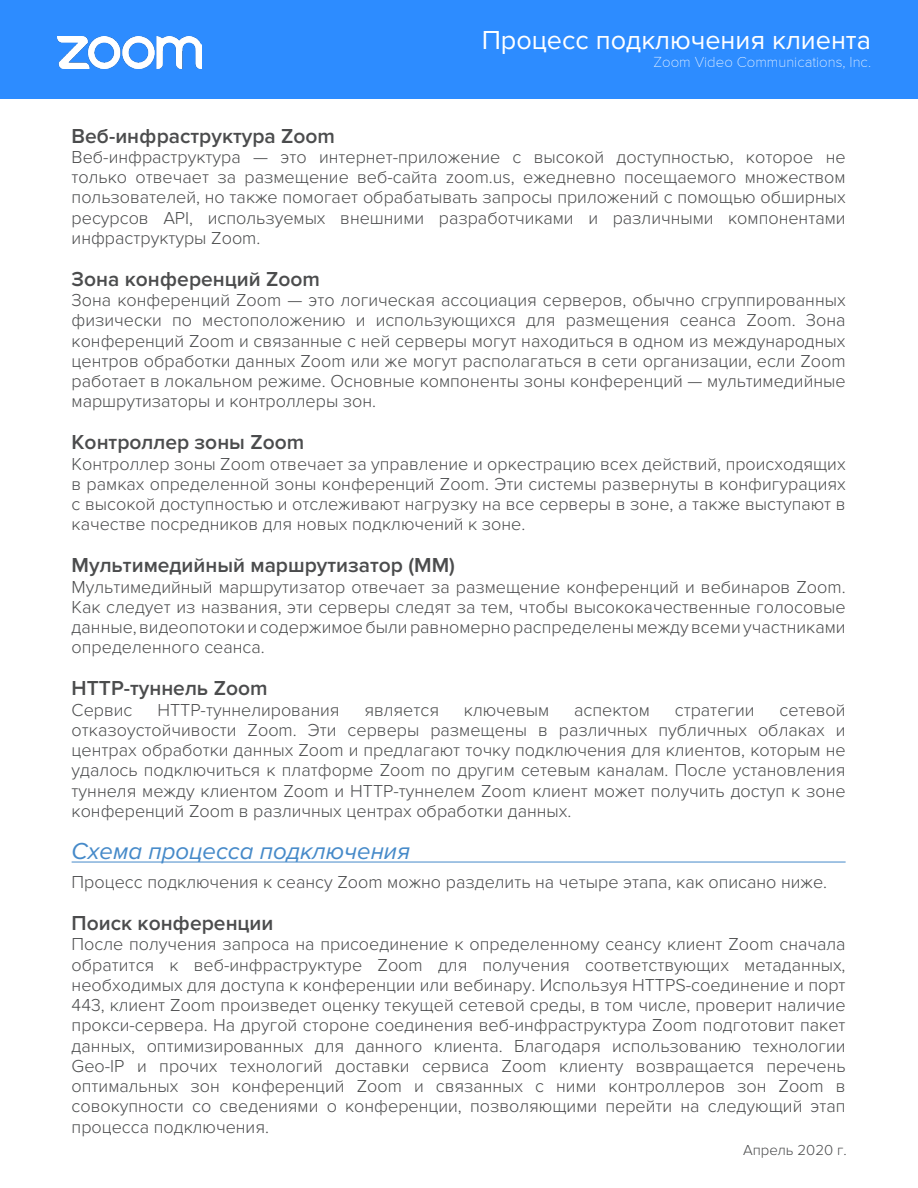
<style>
.page{position:relative;width:918px;height:1188px;background:#fff}
.page>*{position:absolute;margin:0;border:0;box-sizing:border-box;transform-origin:0 0}
.t1{font:27px "Proxima Nova";color:#fff}
.t2{font:italic 24px "Proxima Nova";color:#468ac9}
.t3{font:600 21px "Proxima Nova";color:#4b4c4d}
.Body{font:300 18px/20.2px "Proxima Nova";color:#4b4c4d;text-align:justify}
.t4{font:100 15px "Proxima Nova T";color:#fff}
.t5{font:300 15px "Proxima Nova";color:#4b4c4d}
</style>
<div class="page">
<div style="left:0;top:0;width:918px;height:98px;background:#2d8cff"></div>
<img style="left:58px;top:36px;width:144px;height:33px">
<hr style="left:72px;top:862px;width:774px;height:1px;background:#468ac9">
<h1 class="t1" style="left:482px;top:25px;width:391px">Процесс подключения клиента</h1>
<p class="t4" style="left:654px;top:54px;width:219px">Zoom Video Communications, Inc.</p>
<h2 class="t3" style="left:72px;top:124px;width:265px">Веб-инфраструктура Zoom</h2>
<p class="Body" style="left:72px;top:147px;width:776px">Веб-инфраструктура — это интернет-приложение с высокой доступностью, которое не только отвечает за размещение веб-сайта zoom.us, ежедневно посещаемого множеством пользователей, но также помогает обрабатывать запросы приложений с помощью обширных ресурсов API, используемых внешними разработчиками и различными компонентами инфраструктуры Zoom.</p>
<h2 class="t3" style="left:72px;top:267px;width:250px">Зона конференций Zoom</h2>
<p class="Body" style="left:72px;top:290px;width:776px">Зона конференций Zoom — это логическая ассоциация серверов, обычно сгруппированных физически по местоположению и использующихся для размещения сеанса Zoom. Зона конференций Zoom и связанные с ней серверы могут находиться в одном из международных центров обработки данных Zoom или же могут располагаться в сети организации, если Zoom работает в локальном режиме. Основные компоненты зоны конференций — мультимедийные маршрутизаторы и контроллеры зон.</p>
<h2 class="t3" style="left:72px;top:430px;width:234px">Контроллер зоны Zoom</h2>
<p class="Body" style="left:72px;top:454px;width:776px">Контроллер зоны Zoom отвечает за управление и оркестрацию всех действий, происходящих в рамках определенной зоны конференций Zoom. Эти системы развернуты в конфигурациях с высокой доступностью и отслеживают нагрузку на все серверы в зоне, а также выступают в качестве посредников для новых подключений к зоне.</p>
<h2 class="t3" style="left:72px;top:553px;width:385px">Мультимедийный маршрутизатор (ММ)</h2>
<p class="Body" style="left:72px;top:577px;width:776px">Мультимедийный маршрутизатор отвечает за размещение конференций и вебинаров Zoom.<br>Как следует из названия, эти серверы следят за тем, чтобы высококачественные голосовые данные, видеопотоки и содержимое были равномерно распределены между всеми участниками определенного сеанса.</p>
<h2 class="t3" style="left:72px;top:676px;width:197px">HTTP-туннель Zoom</h2>
<p class="Body" style="left:72px;top:700px;width:62px">Сервис</p>
<p class="Body" style="left:157px;top:700px;width:184px">HTTP-туннелирования</p>
<p class="Body" style="left:364px;top:700px;width:76px">является</p>
<p class="Body" style="left:464px;top:700px;width:87px">ключевым</p>
<p class="Body" style="left:574px;top:700px;width:77px">аспектом</p>
<p class="Body" style="left:675px;top:700px;width:81px">стратегии</p>
<p class="Body" style="left:72px;top:700px;width:776px;text-indent:708px">сетевой отказоустойчивости Zoom. Эти серверы размещены в различных публичных облаках и центрах обработки данных Zoom и предлагают точку подключения для клиентов, которым не удалось подключиться к платформе Zoom по другим сетевым каналам. После установления туннеля между клиентом Zoom и HTTP-туннелем Zoom клиент может получить доступ к зоне конференций Zoom в различных центрах обработки данных.</p>
<h1 class="t2" style="left:72px;top:838px;width:340px">Схема процесса подключения</h1>
<p class="Body" style="left:72px;top:872px;width:757px">Процесс подключения к сеансу Zoom можно разделить на четыре этапа, как описано ниже.</p>
<h2 class="t3" style="left:72px;top:911px;width:203px">Поиск конференции</h2>
<p class="Body" style="left:72px;top:934px;width:776px">После получения запроса на присоединение к определенному сеансу клиент Zoom сначала обратится к веб-инфраструктуре Zoom для получения соответствующих метаданных, необходимых для доступа к конференции или вебинару. Используя HTTPS-соединение и порт 443, клиент Zoom произведет оценку текущей сетевой среды, в том числе, проверит наличие прокси-сервера. На другой стороне соединения веб-инфраструктура Zoom подготовит пакет данных, оптимизированных для данного клиента. Благодаря использованию технологии Geo-IP и прочих технологий доставки сервиса Zoom клиенту возвращается перечень оптимальных зон конференций Zoom и связанных с ними контроллеров зон Zoom в совокупности со сведениями о конференции, позволяющими перейти на следующий этап процесса подключения.</p>
<p class="t5" style="left:743px;top:1141px;width:105px">Апрель 2020 г.</p>
</div>
